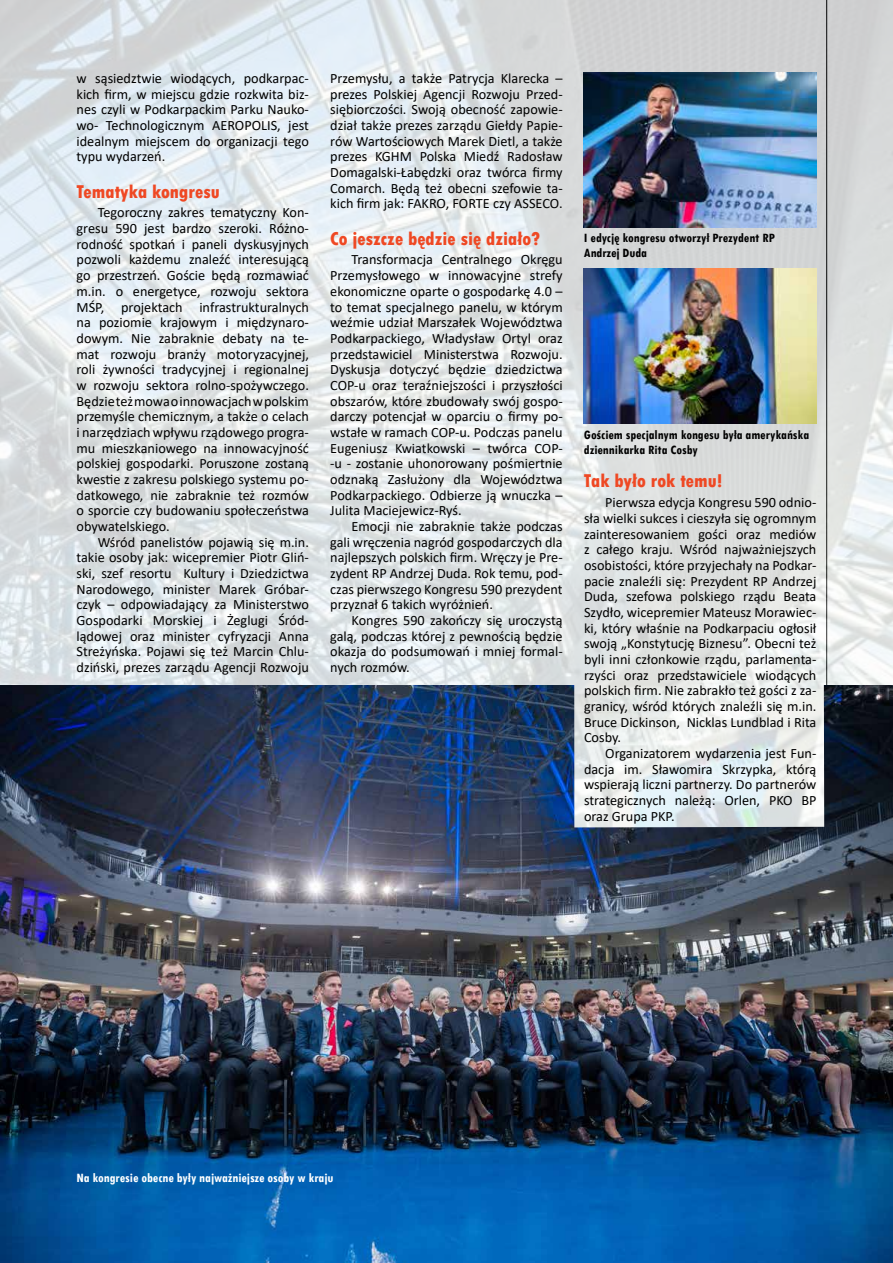
<style>
.page{position:relative;width:893px;height:1263px;background:#fff}
.page>*{position:absolute;margin:0;border:0;box-sizing:border-box;transform-origin:0 0}
.t1{font:800 condensed 19.5px "Tw Cen";color:#ef4823}
.t2{font:14.25px/15.8px "Calibri";color:#000;text-align:justify}
.t3{font:700 condensed 13.5px/14.9px "Tw Cen";color:#000}
.t4{font:700 condensed 13.5px "Tw Cen";color:#fff}
</style>
<div class="page">
<img style="left:0;top:0;width:893px;height:685px">
<img style="left:0;top:685px;width:893px;height:578px">
<img style="left:584px;top:72px;width:232px;height:155px">
<img style="left:584px;top:269px;width:232px;height:155px">
<p class="t2" style="left:77px;top:70px;width:234px">w sąsiedztwie wiodących, podkarpac&shy;kich firm, w miejscu gdzie rozkwita biz&shy;nes czyli w Podkarpackim Parku Nauko&shy;wo- Technologicznym AEROPOLIS, jest idealnym miejscem do organizacji tego typu wydarzeń.</p>
<h1 class="t1" style="left:77px;top:180px;width:145px">Tematyka kongresu</h1>
<p class="t2" style="left:77px;top:204px;width:234px;text-indent:21px">Tegoroczny zakres tematyczny Kon&shy;gresu 590 jest bardzo szeroki. Różno&shy;rodność spotkań i paneli dyskusyjnych pozwoli każdemu znaleźć interesującą go przestrzeń. Goście będą rozmawiać m.in. o energetyce, rozwoju sektora MŚP, projektach infrastrukturalnych na poziomie krajowym i międzynaro&shy;dowym. Nie zabraknie debaty na te&shy;mat rozwoju branży motoryzacyjnej, roli żywności tradycyjnej i regionalnej w rozwoju sektora rolno-spożywczego.<br>Będzie też mowa o innowacjach w polskim przemyśle chemicznym, a także o celach i narzędziach wpływu rządowego progra&shy;mu mieszkaniowego na innowacyjność polskiej gospodarki. Poruszone zostaną kwestie z zakresu polskiego systemu po&shy;datkowego, nie zabraknie też rozmów o sporcie czy budowaniu społeczeństwa obywatelskiego.</p>
<p class="t2" style="left:77px;top:534px;width:234px;text-indent:21px">Wśród panelistów pojawią się m.in. takie osoby jak: wicepremier Piotr Gliń&shy;ski, szef resortu Kultury i Dziedzictwa Narodowego, minister Marek Gróbar&shy;czyk – odpowiadający za Ministerstwo Gospodarki Morskiej i Żeglugi Śród&shy;lądowej oraz minister cyfryzacji Anna Streżyńska. Pojawi się też Marcin Chlu&shy;dziński, prezes zarządu Agencji Rozwoju</p>
<p class="t2" style="left:330px;top:70px;width:234px">Przemysłu, a także Patrycja Klarecka – prezes Polskiej Agencji Rozwoju Przed&shy;siębiorczości. Swoją obecność zapowie&shy;dział także prezes zarządu Giełdy Papie&shy;rów Wartościowych Marek Dietl, a także prezes KGHM Polska Miedź Radosław Domagalski-Łabędzki oraz twórca firmy Comarch. Będą też obecni szefowie ta&shy;kich firm jak: FAKRO, FORTE czy ASSECO.</p>
<h1 class="t1" style="left:330px;top:227px;width:212px">Co jeszcze będzie się działo?</h1>
<p class="t2" style="left:330px;top:251px;width:234px;text-indent:21px">Transformacja Centralnego Okręgu Przemysłowego w innowacyjne strefy ekonomiczne oparte o gospodarkę 4.0 – to temat specjalnego panelu, w którym weźmie udział Marszałek Województwa Podkarpackiego, Władysław Ortyl oraz przedstawiciel Ministerstwa Rozwoju.<br>Dyskusja dotyczyć będzie dziedzictwa COP-u oraz teraźniejszości i przyszłości obszarów, które zbudowały swój gospo&shy;darczy potencjał w oparciu o firmy po&shy;wstałe w ramach COP-u. Podczas panelu Eugeniusz Kwiatkowski – twórca COP--u - zostanie uhonorowany pośmiertnie odznaką Zasłużony dla Województwa Podkarpackiego. Odbierze ją wnuczka – Julita Maciejewicz-Ryś.</p>
<p class="t2" style="left:330px;top:518px;width:234px;text-indent:21px">Emocji nie zabraknie także podczas gali wręczenia nagród gospodarczych dla najlepszych polskich firm. Wręczy je Pre&shy;zydent RP Andrzej Duda. Rok temu, pod&shy;czas pierwszego Kongresu 590 prezydent przyznał 6 takich wyróżnień.</p>
<p class="t2" style="left:330px;top:612px;width:234px;text-indent:21px">Kongres 590 zakończy się uroczystą galą, podczas której z pewnością będzie okazja do podsumowań i mniej formal&shy;nych rozmów.</p>
<p class="t3" style="left:584px;top:230px;width:192px">I edycję kongresu otworzył Prezydent RP<br>Andrzej Duda</p>
<p class="t3" style="left:584px;top:427px;width:227px">Gościem specjalnym kongesu była amerykańska dziennikarka Rita Cosby</p>
<h1 class="t1" style="left:584px;top:469px;width:140px">Tak było rok temu!</h1>
<p class="t2" style="left:584px;top:494px;width:234px;text-indent:21px">Pierwsza edycja Kongresu 590 odnio&shy;sła wielki sukces i cieszyła się ogromnym zainteresowaniem gości oraz mediów z całego kraju. Wśród najważniejszych osobistości, które przyjechały na Podkar&shy;pacie znaleźli się: Prezydent RP Andrzej Duda, szefowa polskiego rządu Beata Szydło, wicepremier Mateusz Morawiec&shy;ki, który właśnie na Podkarpaciu ogłosił swoją „Konstytucję Biznesu”. Obecni też byli inni członkowie rządu, parlamenta&shy;rzyści oraz przedstawiciele wiodących polskich firm. Nie zabrakło też gości z za&shy;granicy, wśród których znaleźli się m.in.<br>Bruce Dickinson, Nicklas Lundblad i Rita Cosby.</p>
<p class="t2" style="left:584px;top:745px;width:234px;text-indent:21px">Organizatorem wydarzenia jest Fun&shy;dacja im. Sławomira Skrzypka, którą wspierają liczni partnerzy. Do partnerów strategicznych należą: Orlen, PKO BP oraz Grupa PKP.</p>
<p class="t4" style="left:77px;top:1170px;width:258px">Na kongresie obecne były najważniejsze osoby w kraju</p>
</div>
